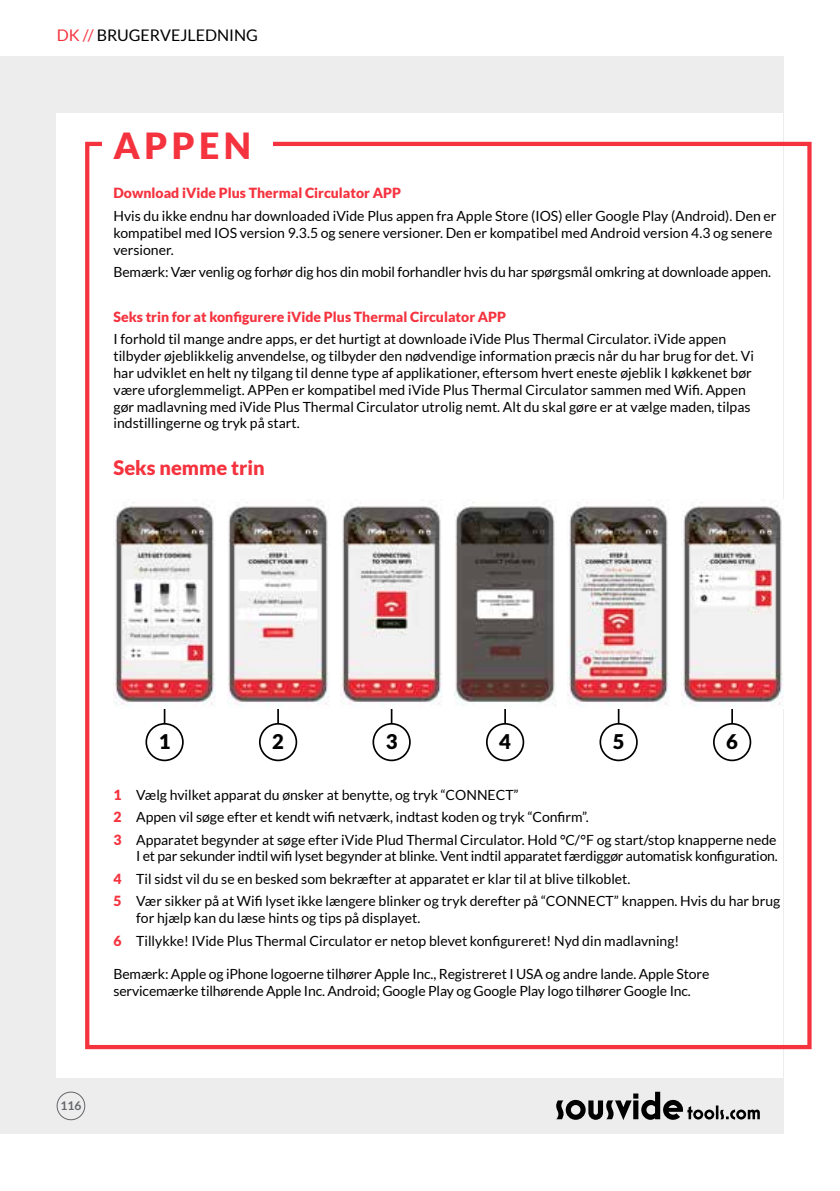
<style>
.page{position:relative;width:840px;height:1191px;background:#fff}
.page>*{position:absolute;margin:0;border:0;box-sizing:border-box;transform-origin:0 0}
.t1{font:900 36px "Lato";letter-spacing:.12em;color:#f5333f}
.t2{font:900 20.2px "Lato";color:#000}
.t3{font:900 20px "Lato";color:#f5333f}
.t4{font:16px "Lato";color:#000}
.t5{font:14px/16.8px "Lato";color:#000}
.t6{font:900 14px "Lato";color:#f5333f}
.t7{font:700 12px "Lato";color:#64666a}
.s1{color:#f5333f}
.s2{font-weight:900;color:#f5333f}
</style>
<div class="page">
<div style="left:0;top:57px;width:782px;height:1077px;background:#ededed"></div>
<div style="left:57px;top:113px;width:725px;height:964px;background:#fff"></div>
<div style="left:85px;top:142px;width:726px;height:907px;border:4px solid #f5333f"></div>
<svg style="left:556px;top:1091px;width:203px;height:29px"></svg>
<div style="left:57px;top:1091px;width:28px;height:29px;border:1px solid #64666a;border-radius:50%"></div>
<div style="left:102px;top:130px;width:170px;height:37px;background:#fff"></div>
<hr style="left:164px;top:692px;width:1px;height:33px;background:#000">
<hr style="left:277px;top:692px;width:2px;height:33px;background:#000">
<hr style="left:390px;top:692px;width:2px;height:33px;background:#000">
<hr style="left:504px;top:692px;width:1px;height:33px;background:#000">
<hr style="left:617px;top:692px;width:2px;height:33px;background:#000">
<hr style="left:730px;top:692px;width:2px;height:33px;background:#000">
<div style="left:145px;top:723px;width:39px;height:38px;border:2px solid #000;border-radius:50%"></div>
<div style="left:259px;top:723px;width:38px;height:38px;border:2px solid #000;border-radius:50%"></div>
<div style="left:372px;top:723px;width:38px;height:38px;border:2px solid #000;border-radius:50%"></div>
<div style="left:485px;top:723px;width:39px;height:38px;border:2px solid #000;border-radius:50%"></div>
<div style="left:599px;top:723px;width:38px;height:38px;border:2px solid #000;border-radius:50%"></div>
<div style="left:712px;top:723px;width:38px;height:38px;border:2px solid #000;border-radius:50%"></div>
<img style="left:113px;top:502px;width:102px;height:207px">
<img style="left:227px;top:502px;width:102px;height:207px">
<img style="left:340px;top:502px;width:102px;height:207px">
<img style="left:454px;top:502px;width:102px;height:207px">
<img style="left:567px;top:502px;width:102px;height:207px">
<img style="left:681px;top:502px;width:101px;height:207px">
<p class="t4" style="left:57px;top:27px;width:203px"><span class="s1">DK //</span> BRUGERVEJLEDNING</p>
<h1 class="t1" style="left:113px;top:125px;width:139px">APPEN</h1>
<p class="t6" style="left:113px;top:185px;width:289px">Download iVide Plus Thermal Circulator APP</p>
<p class="t5" style="left:113px;top:207px;width:664px">Hvis du ikke endnu har downloaded iVide Plus appen fra Apple Store (IOS) eller Google Play (Android). Den er kompatibel med IOS version 9.3.5 og senere versioner. Den er kompatibel med Android version 4.3 og senere versioner.</p>
<p class="t5" style="left:113px;top:263px;width:658px">Bemærk: Vær venlig og forhør dig hos din mobil forhandler hvis du har spørgsmål omkring at downloade appen.</p>
<p class="t6" style="left:113px;top:309px;width:394px">Seks trin for at konfigurere iVide Plus Thermal Circulator APP</p>
<p class="t5" style="left:113px;top:331px;width:641px">I forhold til mange andre apps, er det hurtigt at downloade iVide Plus Thermal Circulator. iVide appen tilbyder øjeblikkelig anvendelse, og tilbyder den nødvendige information præcis når du har brug for det. Vi har udviklet en helt ny tilgang til denne type af applikationer, eftersom hvert eneste øjeblik I køkkenet bør være uforglemmeligt. APPen er kompatibel med iVide Plus Thermal Circulator sammen med Wifi. Appen gør madlavning med iVide Plus Thermal Circulator utrolig nemt. Alt du skal gøre er at vælge maden, tilpas indstillingerne og tryk på start.</p>
<h3 class="t3" style="left:113px;top:456px;width:153px">Seks nemme trin</h3>
<h2 class="t2" style="left:159px;top:729px;width:13px">1</h2>
<h2 class="t2" style="left:272px;top:729px;width:13px">2</h2>
<h2 class="t2" style="left:385px;top:729px;width:13px">3</h2>
<h2 class="t2" style="left:499px;top:729px;width:13px">4</h2>
<h2 class="t2" style="left:612px;top:729px;width:13px">5</h2>
<h2 class="t2" style="left:726px;top:729px;width:13px">6</h2>
<p class="t5" style="left:113px;top:783px;width:664px;line-height:22.4px"><span class="s2">1</span> Vælg hvilket apparat du ønsker at benytte, og tryk “CONNECT”<br><span class="s2">2</span> Appen vil søge efter et kendt wifi netværk, indtast koden og tryk “Confirm”.<br><span class="s2">3</span> Apparatet begynder at søge efter iVide Plud Thermal Circulator. Hold °C/°F og start/stop knapperne nede</p>
<p class="t5" style="left:113px;top:845px;width:668px;line-height:22.4px;text-indent:23px">I et par sekunder indtil wifi lyset begynder at blinke. Vent indtil apparatet færdiggør automatisk konfiguration.<br><span class="s2">4</span> Til sidst vil du se en besked som bekræfter at apparatet er klar til at blive tilkoblet.<br><span class="s2">5</span> Vær sikker på at Wifi lyset ikke længere blinker og tryk derefter på “CONNECT” knappen. Hvis du har brug</p>
<p class="t5" style="left:113px;top:906px;width:567px;line-height:22.4px;text-indent:23px">for hjælp kan du læse hints og tips på displayet.<br><span class="s2">6</span> Tillykke! IVide Plus Thermal Circulator er netop blevet konfigureret! Nyd din madlavning!</p>
<p class="t5" style="left:113px;top:965px;width:597px">Bemærk: Apple og iPhone logoerne tilhører Apple Inc., Registreret I USA og andre lande. Apple Store servicemærke tilhørende Apple Inc. Android; Google Play og Google Play logo tilhører Google Inc.</p>
<p class="t7" style="left:60px;top:1098px;width:22px">116</p>
</div>
